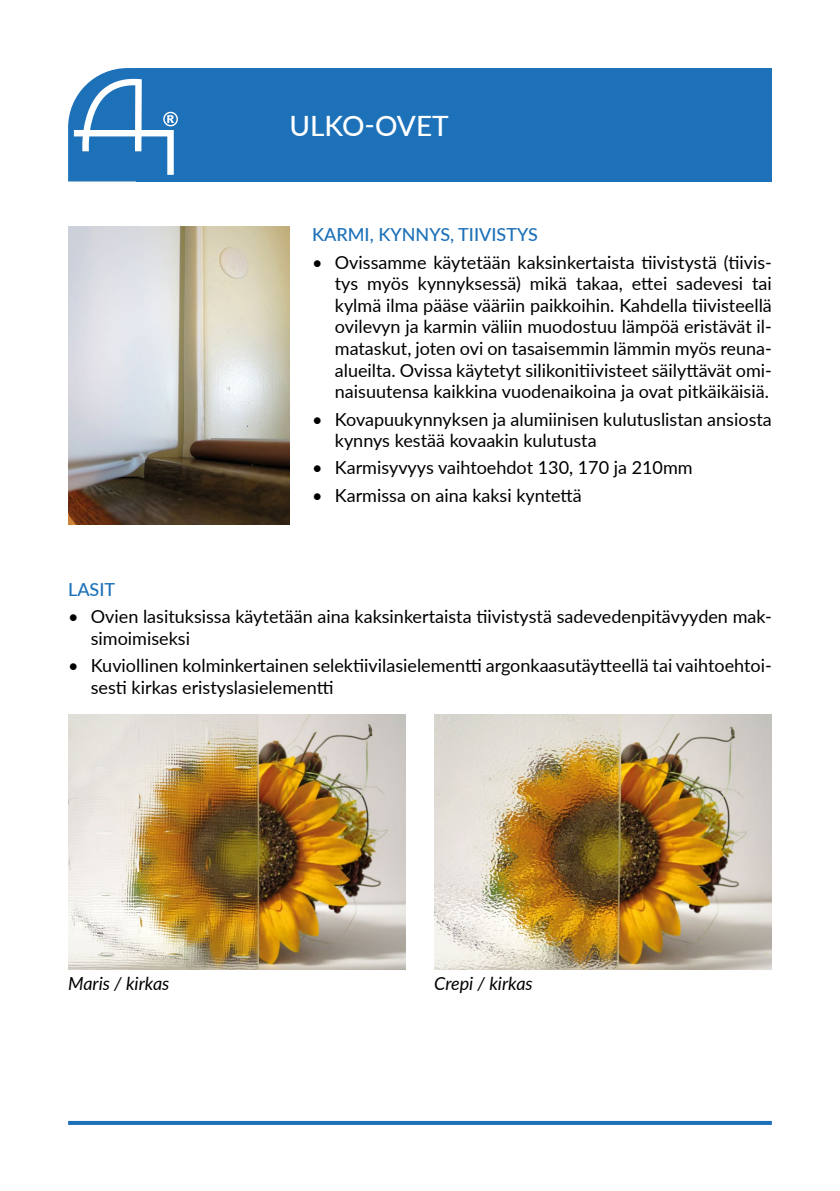
<style>
.page{position:relative;width:840px;height:1191px;background:#fff}
.page>*{position:absolute;margin:0;border:0;box-sizing:border-box;transform-origin:0 0}
.t1{font:500 28px "Lato";color:#fff}
.t2{font:18px/21.6px "Lato";color:#000}
.t3{font:500 18px "Lato";color:#1d71b8}
.t4{font:italic 18px "Lato";color:#000}
</style>
<div class="page">
<div style="left:136px;top:68px;width:635px;height:113px;background:#1d71b8"></div>
<svg style="left:68px;top:68px;width:110px;height:113px"></svg>
<hr style="left:68px;top:1121px;width:703px;height:4px;background:#1d71b8">
<img style="left:68px;top:227px;width:221px;height:297px">
<img style="left:434px;top:714px;width:337px;height:255px">
<img style="left:68px;top:714px;width:337px;height:255px">
<h1 class="t1" style="left:289px;top:106px;width:161px">ULKO-OVET</h1>
<p class="t3" style="left:312px;top:222px;width:227px">KARMI, KYNNYS, TIIVISTYS</p>
<p class="t2" style="left:334px;top:250px;width:438px;text-align:justify;text-indent:-23px">• Ovissamme käytetään kaksinkertaista tiivistystä (tiivis&shy;tys myös kynnyksessä) mikä takaa, ettei sadevesi tai kylmä ilma pääse vääriin paikkoihin. Kahdella tiivisteellä ovilevyn ja karmin väliin muodostuu lämpöä eristävät il&shy;mataskut, joten ovi on tasaisemmin lämmin myös reuna&shy;alueilta. Ovissa käytetyt silikonitiivisteet säilyttävät omi&shy;naisuutensa kaikkina vuodenaikoina ja ovat pitkäikäisiä.</p>
<p class="t2" style="left:334px;top:407px;width:438px;text-indent:-23px">• Kovapuukynnyksen ja alumiinisen kulutuslistan ansiosta kynnys kestää kovaakin kulutusta</p>
<p class="t2" style="left:312px;top:456px;width:382px">• Karmisyvyys vaihtoehdot 130, 170 ja 210mm</p>
<p class="t2" style="left:312px;top:483px;width:271px">• Karmissa on aina kaksi kyntettä</p>
<p class="t3" style="left:68px;top:576px;width:49px">LASIT</p>
<p class="t2" style="left:91px;top:605px;width:682px;text-indent:-23px">• Ovien lasituksissa käytetään aina kaksinkertaista tiivistystä sadevedenpitävyyden mak&shy;simoimiseksi</p>
<p class="t2" style="left:91px;top:654px;width:682px;text-indent:-23px">• Kuviollinen kolminkertainen selektiivilasielementti argonkaasutäytteellä tai vaihtoehtoi&shy;sesti kirkas eristyslasielementti</p>
<p class="t4" style="left:68px;top:970px;width:103px">Maris / kirkas</p>
<p class="t4" style="left:434px;top:970px;width:100px">Crepi / kirkas</p>
</div>
